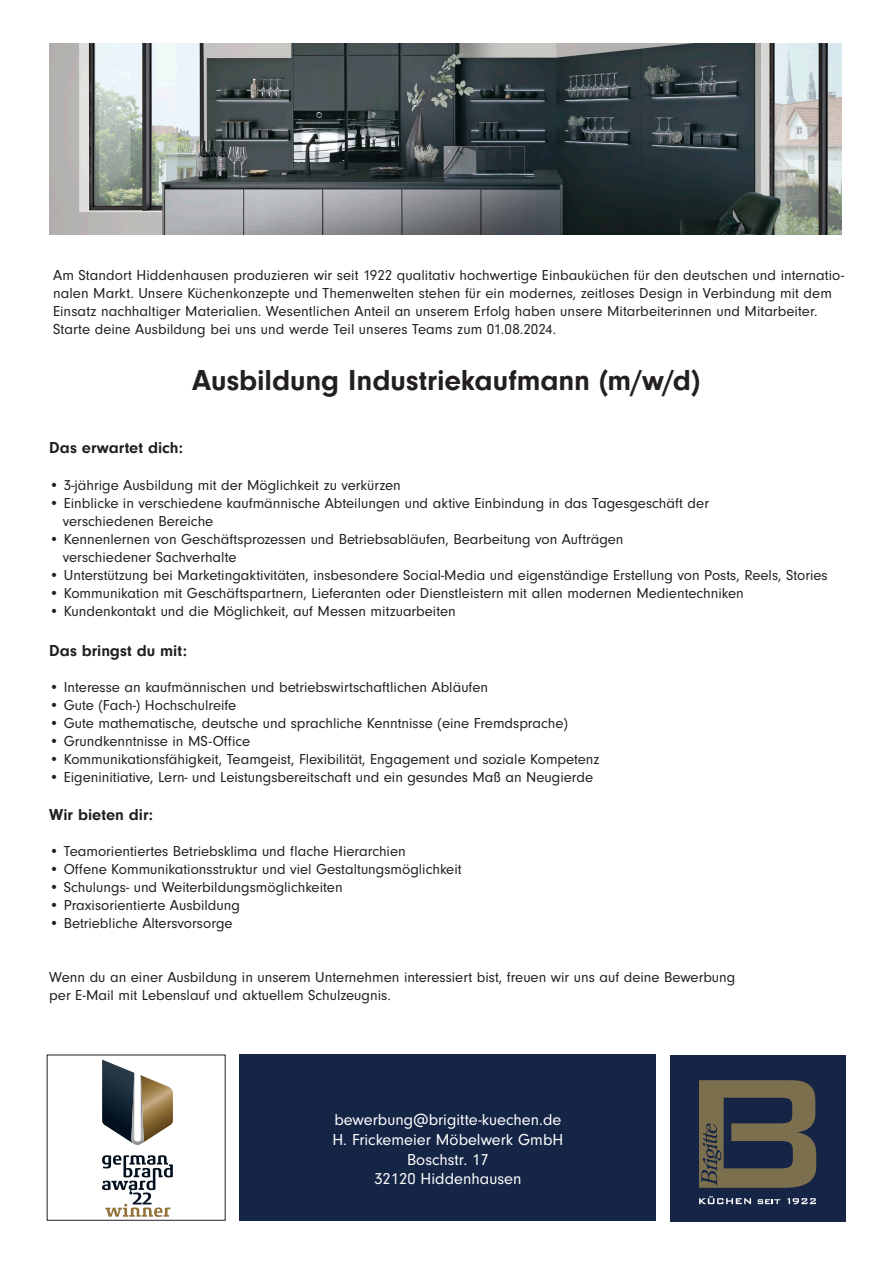
<style>
.page{position:relative;width:893px;height:1263px;background:#fff}
.page>*{position:absolute;margin:0;border:0;box-sizing:border-box;transform-origin:0 0}
.t1{font:700 30px "Neuzeit Gro";letter-spacing:-.005em;color:#231f20}
.t2{font:16.5px "Neuzeit Gro";color:#fff}
.t3{font:700 16.5px "Neuzeit Gro";color:#231f20}
.t4{font:15px/18px "Neuzeit Gro";color:#231f20}
</style>
<div class="page">
<div style="left:240px;top:1054px;width:416px;height:167px;background:#142545"></div>
<img style="left:49px;top:43px;width:793px;height:191px">
<div style="left:670px;top:1055px;width:175px;height:167px;background:#162545"></div>
<svg style="left:699px;top:1080px;width:117px;height:108px"></svg>
<svg style="left:699px;top:1196px;width:52px;height:8px"></svg>
<svg style="left:757px;top:1199px;width:23px;height:5px"></svg>
<svg style="left:787px;top:1198px;width:29px;height:6px"></svg>
<svg style="left:102px;top:1155px;width:71px;height:62px"></svg>
<svg style="left:102px;top:1059px;width:71px;height:86px"></svg>
<p class="t4" style="left:53px;top:266px;width:793px">Am Standort Hiddenhausen produzieren wir seit 1922 qualitativ hochwertige Einbauküchen für den deutschen und internatio&shy;nalen Markt. Unsere Küchenkonzepte und Themenwelten stehen für ein modernes, zeitloses Design in Verbindung mit dem Einsatz nachhaltiger Materialien. Wesentlichen Anteil an unserem Erfolg haben unsere Mitarbeiterinnen und Mitarbeiter.<br>Starte deine Ausbildung bei uns und werde Teil unseres Teams zum 01.08.2024.</p>
<p class="t1" style="left:192px;top:363px;width:509px">Ausbildung Industriekaufmann (m/w/d)</p>
<p class="t3" style="left:49px;top:438px;width:135px">Das erwartet dich:</p>
<p class="t4" style="left:49px;top:477px;width:353px">• 3-jährige Ausbildung mit der Möglichkeit zu verkürzen</p>
<p class="t4" style="left:49px;top:495px;width:661px">• Einblicke in verschiedene kaufmännische Abteilungen und aktive Einbindung in das Tagesgeschäft der</p>
<p class="t4" style="left:63px;top:513px;width:152px">verschiedenen Bereiche</p>
<p class="t4" style="left:49px;top:531px;width:576px">• Kennenlernen von Geschäftsprozessen und Betriebsabläufen, Bearbeitung von Aufträgen</p>
<p class="t4" style="left:63px;top:549px;width:175px">verschiedener Sachverhalte</p>
<p class="t4" style="left:49px;top:567px;width:780px">• Unterstützung bei Marketingaktivitäten, insbesondere Social-Media und eigenständige Erstellung von Posts, Reels, Stories</p>
<p class="t4" style="left:49px;top:585px;width:696px">• Kommunikation mit Geschäftspartnern, Lieferanten oder Dienstleistern mit allen modernen Medientechniken</p>
<p class="t4" style="left:49px;top:603px;width:408px">• Kundenkontakt und die Möglichkeit, auf Messen mitzuarbeiten</p>
<p class="t3" style="left:49px;top:641px;width:139px">Das bringst du mit:</p>
<p class="t4" style="left:49px;top:678px;width:440px">• Interesse an kaufmännischen und betriebswirtschaftlichen Abläufen</p>
<p class="t4" style="left:49px;top:696px;width:189px">• Gute (Fach-) Hochschulreife</p>
<p class="t4" style="left:49px;top:714px;width:520px">• Gute mathematische, deutsche und sprachliche Kenntnisse (eine Fremdsprache)</p>
<p class="t4" style="left:49px;top:732px;width:202px">• Grundkenntnisse in MS-Office</p>
<p class="t4" style="left:49px;top:750px;width:552px">• Kommunikationsfähigkeit, Teamgeist, Flexibilität, Engagement und soziale Kompetenz</p>
<p class="t4" style="left:49px;top:768px;width:545px">• Eigeninitiative, Lern- und Leistungsbereitschaft und ein gesundes Maß an Neugierde</p>
<p class="t3" style="left:49px;top:805px;width:105px">Wir bieten dir:</p>
<p class="t4" style="left:49px;top:842px;width:358px">• Teamorientiertes Betriebsklima und flache Hierarchien</p>
<p class="t4" style="left:49px;top:860px;width:414px">• Offene Kommunikationsstruktur und viel Gestaltungsmöglichkeit</p>
<p class="t4" style="left:49px;top:878px;width:295px">• Schulungs- und Weiterbildungsmöglichkeiten</p>
<p class="t4" style="left:49px;top:896px;width:192px">• Praxisorientierte Ausbildung</p>
<p class="t4" style="left:49px;top:914px;width:185px">• Betriebliche Altersvorsorge</p>
<p class="t4" style="left:49px;top:968px;width:688px">Wenn du an einer Ausbildung in unserem Unternehmen interessiert bist, freuen wir uns auf deine Bewerbung</p>
<p class="t4" style="left:49px;top:986px;width:343px">per E-Mail mit Lebenslauf und aktuellem Schulzeugnis.</p>
<p class="t2" style="left:334px;top:1111px;width:228px">bewerbung@brigitte-kuechen.de</p>
<p class="t2" style="left:332px;top:1130px;width:232px">H. Frickemeier Möbelwerk GmbH</p>
<p class="t2" style="left:407px;top:1150px;width:83px">Boschstr. 17</p>
<p class="t2" style="left:374px;top:1170px;width:149px">32120 Hiddenhausen</p>
</div>
